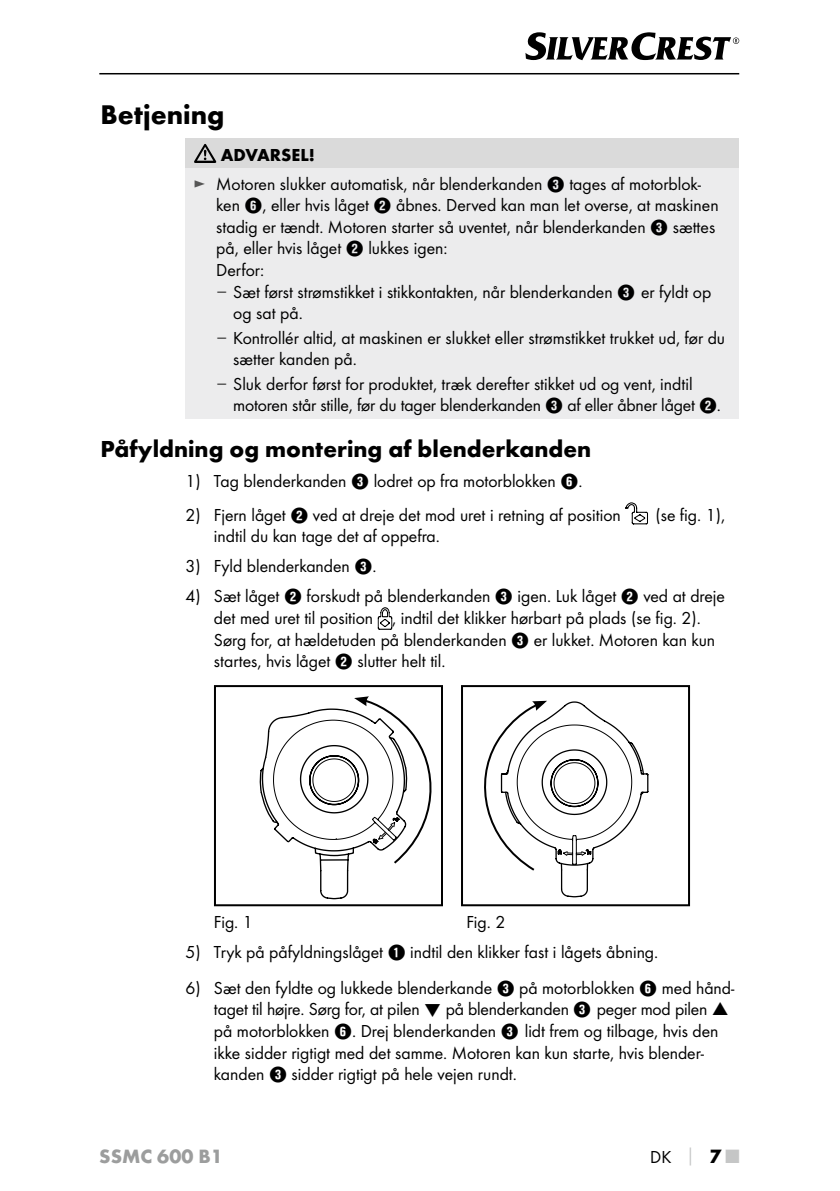
<style>
.page{position:relative;width:840px;height:1191px;background:#fff}
.page>*{position:absolute;margin:0;border:0;box-sizing:border-box;transform-origin:0 0}
.t1{font:700 28px "Futura";color:#000}
.t2{font:700 24px "Futura";color:#000}
.t3{font:700 20px "Futura";color:#9c9d9d}
.t4{font:18px/21.6px "Futura Boo";color:#000}
.t5{font:700 18px "Futura";color:#000}
.s1{color:#565656}
.s2{font-family:"Hako PI Nummern"}
.s3{font-family:"Verdana";color:#565656}
.s4{font-family:"Futura";font-weight:700;color:#c5c6c6}
.s5{font-family:"Futura";font-weight:700;font-size:20px}
.s6{font-family:"Futura";font-weight:700;font-size:20px;color:#c5c6c6}
</style>
<div class="page">
<hr style="left:99px;top:73px;width:639px;height:1px;background:#000">
<svg style="left:525px;top:32px;width:213px;height:28px"></svg>
<div style="left:185px;top:138px;width:553px;height:31px;background:#dadada"></div>
<div style="left:185px;top:169px;width:553px;height:250px;background:#ececed"></div>
<svg style="left:194px;top:144px;width:22px;height:19px"></svg>
<svg style="left:625px;top:502px;width:22px;height:22px"></svg>
<svg style="left:377px;top:607px;width:15px;height:23px"></svg>
<svg style="left:259px;top:696px;width:173px;height:203px"></svg>
<div style="left:214px;top:685px;width:229px;height:221px;border:2px solid #000"></div>
<div style="left:461px;top:685px;width:228px;height:221px;border:2px solid #000"></div>
<svg style="left:484px;top:701px;width:164px;height:196px"></svg>
<h1 class="t1" style="left:100px;top:97px;width:125px">Betjening</h1>
<p class="t5" style="left:221px;top:143px;width:96px">ADVARSEL!</p>
<p class="t4" style="left:216px;top:173px;width:503px;text-indent:-23px"><span class="s1">►</span> Motoren slukker automatisk, når blenderkanden <span class="s2">3</span> tages af motorblok&shy;ken <span class="s2">6</span>, eller hvis låget <span class="s2">2</span> åbnes. Derved kan man let overse, at maskinen stadig er tændt. Motoren starter så uventet, når blenderkanden <span class="s2">3</span> sættes på, eller hvis låget <span class="s2">2</span> lukkes igen:<br>Derfor:</p>
<p class="t4" style="left:233px;top:281px;width:479px;text-indent:-17px"><span class="s3">–</span> Sæt først strømstikket i stikkontakten, når blenderkanden <span class="s2">3</span> er fyldt op og sat på.</p>
<p class="t4" style="left:233px;top:327px;width:493px;text-indent:-17px"><span class="s3">–</span> Kontrollér altid, at maskinen er slukket eller strømstikket trukket ud, før du sætter kanden på.</p>
<p class="t4" style="left:233px;top:373px;width:486px;text-indent:-17px"><span class="s3">–</span> Sluk derfor først for produktet, træk derefter stikket ud og vent, indtil motoren står stille, før du tager blenderkanden <span class="s2">3</span> af eller åbner låget <span class="s2">2</span>.</p>
<h2 class="t2" style="left:100px;top:434px;width:492px">Påfyldning og montering af blenderkanden</h2>
<p class="t4" style="left:185px;top:470px;width:396px">1) Tag blenderkanden <span class="s2">3</span> lodret op fra motorblokken <span class="s2">6</span>.</p>
<p class="t4" style="left:185px;top:504px;width:436px">2) Fjern låget <span class="s2">2</span> ved at dreje det mod uret i retning af position</p>
<p class="t4" style="left:655px;top:504px;width:71px">(se fig. 1),</p>
<p class="t4" style="left:214px;top:525px;width:225px">indtil du kan tage det af oppefra.</p>
<p class="t4" style="left:185px;top:555px;width:190px">3) Fyld blenderkanden <span class="s2">3</span>.</p>
<p class="t4" style="left:214px;top:585px;width:512px;text-indent:-28px">4) Sæt låget <span class="s2">2</span> forskudt på blenderkanden <span class="s2">3</span> igen. Luk låget <span class="s2">2</span> ved at dreje det med uret til position , indtil det klikker hørbart på plads (se fig. 2).<br>Sørg for, at hældetuden på blenderkanden <span class="s2">3</span> er lukket. Motoren kan kun startes, hvis låget <span class="s2">2</span> slutter helt til.</p>
<p class="t4" style="left:214px;top:911px;width:40px">Fig. 1</p>
<p class="t4" style="left:466px;top:911px;width:40px">Fig. 2</p>
<p class="t4" style="left:185px;top:941px;width:471px">5) Tryk på påfyldningslåget <span class="s2">1</span> indtil den klikker fast i lågets åbning.</p>
<p class="t4" style="left:214px;top:976px;width:521px;text-indent:-28px">6) Sæt den fyldte og lukkede blenderkande <span class="s2">3</span> på motorblokken <span class="s2">6</span> med hånd&shy;taget til højre. Sørg for, at pilen ❑ på blenderkanden <span class="s2">3</span> peger mod pilen<br>på motorblokken <span class="s2">6</span>. Drej blenderkanden <span class="s2">3</span> lidt frem og tilbage, hvis den ikke sidder rigtigt med det samme. Motoren kan kun starte, hvis blender&shy;kanden <span class="s2">3</span> sidder rigtigt på hele vejen rundt.</p>
<p class="t3" style="left:99px;top:1143px;width:125px">SSMC 600 B1</p>
<p class="t4" style="left:649px;top:1145px;width:90px">DK <span class="s4">│</span> <span class="s5">7</span><span class="s6">■</span></p>
</div>
